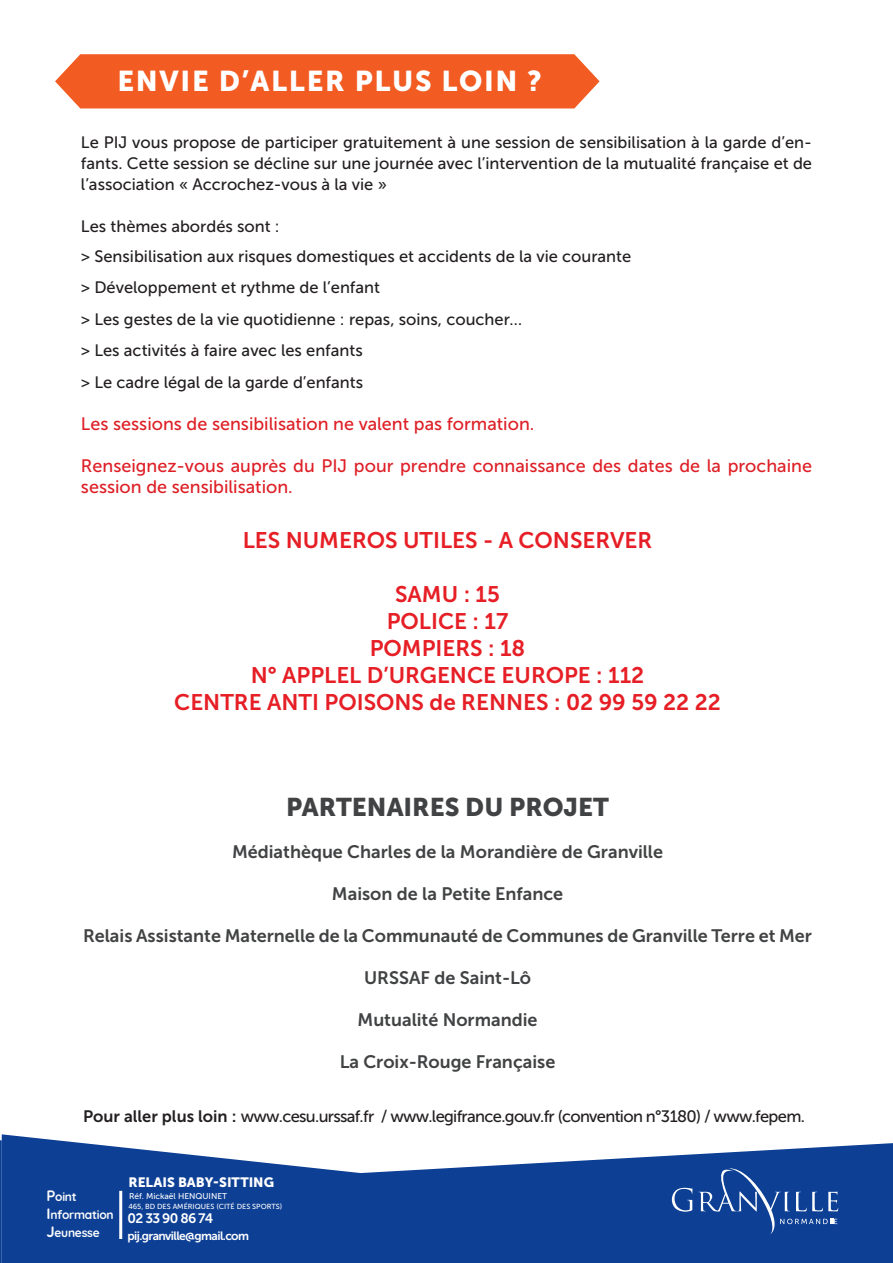
<style>
.page{position:relative;width:893px;height:1263px;background:#fff}
.page>*{position:absolute;margin:0;border:0;box-sizing:border-box;transform-origin:0 0}
.t1{font:28.5px "Museo Sans 900";letter-spacing:.06em;color:#fff}
.t2{font:25.5px "Museo Sans 900";color:#414243}
.t3{font:22.5px "Museo Sans 700";color:#e61e25}
.t4{font:18px "Museo Sans 700";color:#414243}
.t5{font:18px/21px "Museo Sans 500";color:#de1f26}
.t6{font:16.5px/21px "Museo Sans 500";color:#231f20;text-align:justify}
.t7{font:16.5px "Museo Sans 500";letter-spacing:-.04em;color:#231f20}
.t8{font:13.65px "Museo Sans 700";letter-spacing:-.05em;color:#fff}
.t9{font:13.5px "Museo Sans 900";color:#fff}
.t10{font:700 12px "Quicksand";letter-spacing:-.02em;color:#fcfcfc}
.t11{font:12px "Museo Sans 700";letter-spacing:-.05em;color:#fff}
.t12{font:8.4px "Museo Sans 500";color:#fff}
.t13{font:7.35px "Museo Sans 500";color:#fff}
.s1{font-family:"Museo Sans 700"}
.s2{font-size:15px}
</style>
<div class="page">
<hr style="left:0;top:1140px;width:2px;height:123px;background:#0d3f94">
<svg style="left:2px;top:1134px;width:891px;height:129px;fill:#0d3f94"></svg>
<svg style="left:672px;top:1188px;width:20px;height:24px"></svg>
<svg style="left:698px;top:1168px;width:140px;height:67px;background:#25529e"></svg>
<div style="left:55px;top:54px;width:545px;height:54px;background:#f25b21"></div>
<div style="left:119px;top:1191px;width:3px;height:48px;border:2px solid #fff"></div>
<p class="t1" style="left:117px;top:64px;width:426px">ENVIE D’ALLER PLUS LOIN ?</p>
<p class="t6" style="left:81px;top:132px;width:733px">Le PIJ vous propose de participer gratuitement à une session de sensibilisation à la garde d’en&shy;fants. Cette session se décline sur une journée avec l’intervention de la mutualité française et de l’association « Accrochez-vous à la vie »</p>
<p class="t6" style="left:81px;top:216px;width:200px">Les thèmes abordés sont :</p>
<p class="t6" style="left:81px;top:246px;width:552px">&gt; Sensibilisation aux risques domestiques et accidents de la vie courante</p>
<p class="t6" style="left:81px;top:277px;width:301px">&gt; Développement et rythme de l’enfant</p>
<p class="t6" style="left:81px;top:309px;width:443px">&gt; Les gestes de la vie quotidienne : repas, soins, coucher…</p>
<p class="t6" style="left:81px;top:340px;width:283px">&gt; Les activités à faire avec les enfants</p>
<p class="t6" style="left:81px;top:372px;width:284px">&gt; Le cadre légal de la garde d’enfants</p>
<p class="t5" style="left:81px;top:413px;width:455px">Les sessions de sensibilisation ne valent pas formation.</p>
<p class="t5" style="left:81px;top:455px;width:733px">Renseignez-vous auprès du PIJ pour prendre connaissance des dates de la prochaine session de sensibilisation.</p>
<p class="t3" style="left:243px;top:528px;width:411px">LES NUMEROS UTILES - A CONSERVER</p>
<p class="t3" style="left:395px;top:582px;width:106px">SAMU : 15</p>
<p class="t3" style="left:387px;top:609px;width:123px">POLICE : 17</p>
<p class="t3" style="left:370px;top:636px;width:157px">POMPIERS : 18</p>
<p class="t3" style="left:251px;top:663px;width:395px">N° APPLEL D’URGENCE EUROPE : 112</p>
<p class="t3" style="left:174px;top:690px;width:548px">CENTRE ANTI POISONS de RENNES : 02 99 59 22 22</p>
<p class="t2" style="left:286px;top:793px;width:324px">PARTENAIRES DU PROJET</p>
<p class="t4" style="left:232px;top:842px;width:432px">Médiathèque Charles de la Morandière de Granville</p>
<p class="t4" style="left:332px;top:884px;width:233px">Maison de la Petite Enfance</p>
<p class="t4" style="left:83px;top:926px;width:730px">Relais Assistante Maternelle de la Communauté de Communes de Granville Terre et Mer</p>
<p class="t4" style="left:364px;top:968px;width:168px">URSSAF de Saint-Lô</p>
<p class="t4" style="left:358px;top:1010px;width:182px">Mutualité Normandie</p>
<p class="t4" style="left:340px;top:1052px;width:217px">La Croix-Rouge Française</p>
<p class="t7" style="left:83px;top:1107px;width:723px"><span class="s1">Pour aller plus loin :</span> www.cesu.urssaf.fr / www.legifrance.gouv.fr (convention n°3180) / www.fepem.</p>
<p class="t10" style="left:47px;top:1187px;width:32px"><span class="s2">P</span>oint</p>
<p class="t10" style="left:47px;top:1205px;width:69px"><span class="s2">I</span>nformation</p>
<p class="t10" style="left:47px;top:1223px;width:55px"><span class="s2">J</span>eunesse</p>
<p class="t9" style="left:128px;top:1175px;width:147px">RELAIS BABY-SITTING</p>
<p class="t12" style="left:129px;top:1191px;width:100px">Réf. Mickaël HENQUINET</p>
<p class="t13" style="left:128px;top:1202px;width:155px">465, BD DES AMÉRIQUES (CITÉ DES SPORTS)</p>
<p class="t8" style="left:128px;top:1211px;width:87px">02 33 90 86 74</p>
<p class="t11" style="left:128px;top:1229px;width:123px">pij.granville@gmail.com</p>
</div>
